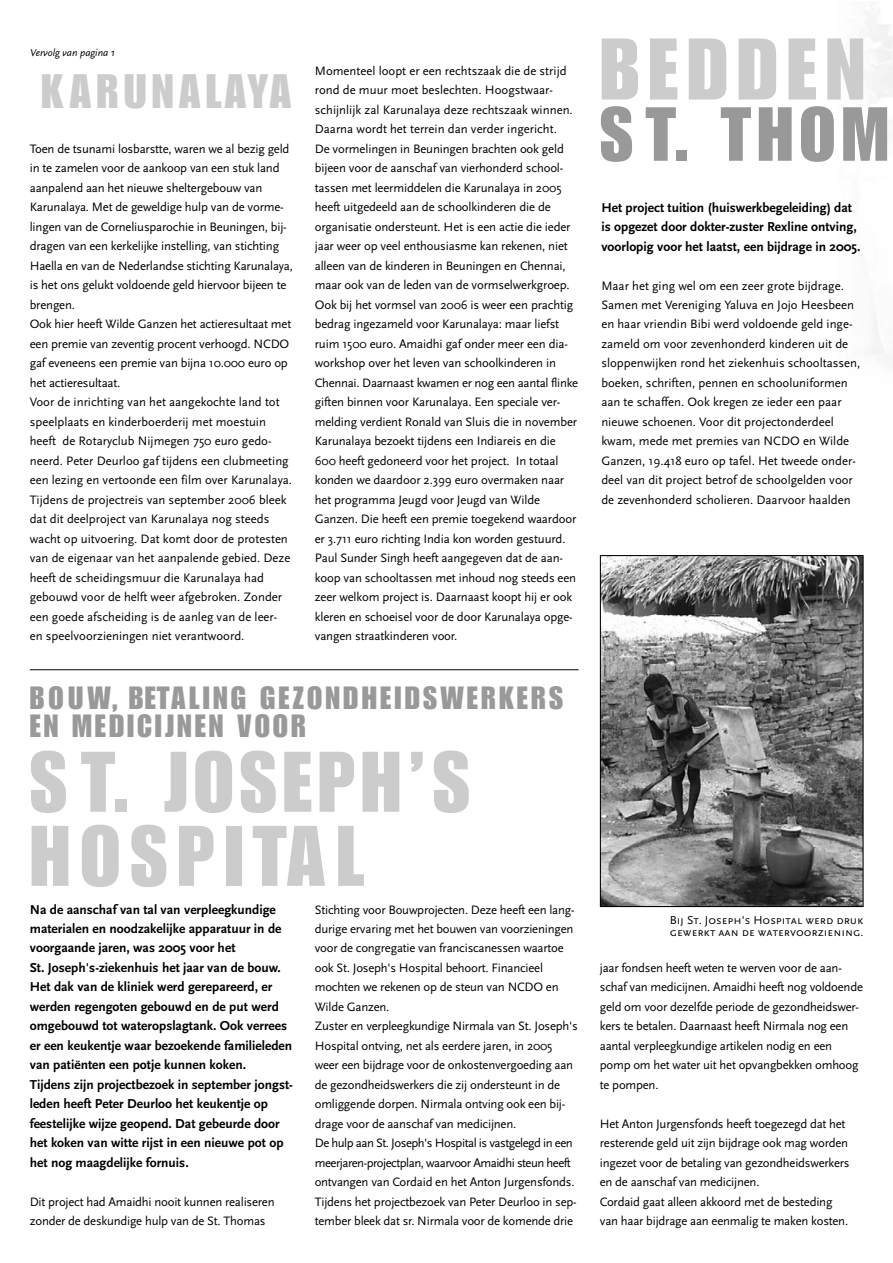
<style>
.page{position:relative;width:893px;height:1263px;background:#fff}
.page>*{position:absolute;margin:0;border:0;box-sizing:border-box;transform-origin:0 0}
.t1{font:85.5px "Impact";letter-spacing:.1em;color:#ccc}
.t2{font:84px/74.1px "Impact";letter-spacing:.115em;color:#ccc}
.t3{font:75px "Impact";letter-spacing:.08em;color:#999}
.t4{font:47.4px "Impact";letter-spacing:.11em;color:#ccc}
.t5{font:31.5px/28.3px "Impact";letter-spacing:.1em;color:#999}
.t6{font:700 13.5px/19.5px "AD Scala Sans";color:#000}
.t7{font:12.75px/19.5px "AD Scala Sans Romein";letter-spacing:-.01em;color:#000}
.t8{font:12px/12px "AD Scala Sans Caps Romein";color:#000}
.t9{font:italic 10.5px "AD Scala Sans";color:#000}
</style>
<div class="page">
<hr style="left:30px;top:669px;width:548px;height:1px;background:#000">
<img style="left:602px;top:557px;width:259px;height:348px">
<div style="left:600px;top:555px;width:263px;height:352px;border:1px solid #000"></div>
<p class="t9" style="left:30px;top:48px;width:86px">Vervolg van pagina 1</p>
<h3 class="t4" style="left:41px;top:74px;width:251px">KARUNALAYA</h3>
<p class="t7" style="left:30px;top:140px;width:265px">Toen de tsunami losbarstte, waren we al bezig geld in te zamelen voor de aankoop van een stuk land aanpalend aan het nieuwe sheltergebouw van Karunalaya. Met de geweldige hulp van de vorme&shy;lingen van de Corneliusparochie in Beuningen, bij&shy;dragen van een kerkelijke instelling, van stichting Haella en van de Nederlandse stichting Karunalaya, is het ons gelukt voldoende geld hiervoor bijeen te brengen.<br>Ook hier heeft Wilde Ganzen het actieresultaat met een premie van zeventig procent verhoogd. NCDO gaf eveneens een premie van bijna 10.000 euro op het actieresultaat.<br>Voor de inrichting van het aangekochte land tot speelplaats en kinderboerderij met moestuin heeft de Rotaryclub Nijmegen 750 euro gedo&shy;neerd. Peter Deurloo gaf tijdens een clubmeeting een lezing en vertoonde een film over Karunalaya.<br>Tijdens de projectreis van september 2006 bleek dat dit deelproject van Karunalaya nog steeds wacht op uitvoering. Dat komt door de protesten van de eigenaar van het aanpalende gebied. Deze heeft de scheidingsmuur die Karunalaya had gebouwd voor de helft weer afgebroken. Zonder een goede afscheiding is de aanleg van de leer&shy;en speelvoorzieningen niet verantwoord.</p>
<p class="t7" style="left:315px;top:62px;width:265px">Momenteel loopt er een rechtszaak die de strijd rond de muur moet beslechten. Hoogstwaar&shy;schijnlijk zal Karunalaya deze rechtszaak winnen.<br>Daarna wordt het terrein dan verder ingericht.<br>De vormelingen in Beuningen brachten ook geld bijeen voor de aanschaf van vierhonderd school&shy;tassen met leermiddelen die Karunalaya in 2005 heeft uitgedeeld aan de schoolkinderen die de organisatie ondersteunt. Het is een actie die ieder jaar weer op veel enthousiasme kan rekenen, niet alleen van de kinderen in Beuningen en Chennai, maar ook van de leden van de vormselwerkgroep.<br>Ook bij het vormsel van 2006 is weer een prachtig bedrag ingezameld voor Karunalaya: maar liefst ruim 1500 euro. Amaidhi gaf onder meer een dia&shy;workshop over het leven van schoolkinderen in Chennai. Daarnaast kwamen er nog een aantal flinke giften binnen voor Karunalaya. Een speciale ver&shy;melding verdient Ronald van Sluis die in november Karunalaya bezoekt tijdens een Indiareis en die 600 heeft gedoneerd voor het project. In totaal konden we daardoor 2.399 euro overmaken naar het programma Jeugd voor Jeugd van Wilde Ganzen. Die heeft een premie toegekend waardoor er 3.711 euro richting India kon worden gestuurd.<br>Paul Sunder Singh heeft aangegeven dat de aan&shy;koop van schooltassen met inhoud nog steeds een zeer welkom project is. Daarnaast koopt hij er ook kleren en schoeisel voor de door Karunalaya opge&shy;vangen straatkinderen voor.</p>
<h3 class="t5" style="left:30px;top:685px;width:534px">BOUW, BETALING GEZONDHEIDSWERKERS<br>EN MEDICIJNEN VOOR</h3>
<h2 class="t2" style="left:30px;top:748px;width:441px">ST. JOSEPH’S<br>HOSPITAL</h2>
<p class="t6" style="left:30px;top:900px;width:265px">Na de aanschaf van tal van verpleegkundige materialen en noodzakelijke apparatuur in de voorgaande jaren, was 2005 voor het<br>St. Joseph's-ziekenhuis het jaar van de bouw.<br>Het dak van de kliniek werd gerepareerd, er werden regengoten gebouwd en de put werd omgebouwd tot wateropslagtank. Ook verrees er een keukentje waar bezoekende familieleden van patiënten een potje kunnen koken.<br>Tijdens zijn projectbezoek in september jongst&shy;leden heeft Peter Deurloo het keukentje op feestelijke wijze geopend. Dat gebeurde door het koken van witte rijst in een nieuwe pot op het nog maagdelijke fornuis.</p>
<p class="t7" style="left:30px;top:1193px;width:246px">Dit project had Amaidhi nooit kunnen realiseren zonder de deskundige hulp van de St. Thomas</p>
<p class="t7" style="left:315px;top:901px;width:264px">Stichting voor Bouwprojecten. Deze heeft een lang&shy;durige ervaring met het bouwen van voorzieningen voor de congregatie van franciscanessen waartoe ook St. Joseph's Hospital behoort. Financieel mochten we rekenen op de steun van NCDO en Wilde Ganzen.<br>Zuster en verpleegkundige Nirmala van St. Joseph's Hospital ontving, net als eerdere jaren, in 2005 weer een bijdrage voor de onkostenvergoeding aan de gezondheidswerkers die zij ondersteunt in de omliggende dorpen. Nirmala ontving ook een bij&shy;drage voor de aanschaf van medicijnen.<br>De hulp aan St. Joseph's Hospital is vastgelegd in een meerjaren-projectplan, waarvoor Amaidhi steun heeft ontvangen van Cordaid en het Anton Jurgensfonds.<br>Tijdens het projectbezoek van Peter Deurloo in sep&shy;tember bleek dat sr. Nirmala voor de komende drie</p>
<h1 class="t1" style="left:600px;top:39px;width:267px">BEDDEN</h1>
<h3 class="t3" style="left:600px;top:107px;width:290px">ST. THOM</h3>
<p class="t6" style="left:601px;top:198px;width:261px">Het project tuition (huiswerkbegeleiding) dat is opgezet door dokter-zuster Rexline ontving, voorlopig voor het laatst, een bijdrage in 2005.</p>
<p class="t7" style="left:601px;top:277px;width:260px">Maar het ging wel om een zeer grote bijdrage.<br>Samen met Vereniging Yaluva en Jojo Heesbeen en haar vriendin Bibi werd voldoende geld inge&shy;zameld om voor zevenhonderd kinderen uit de sloppenwijken rond het ziekenhuis schooltassen, boeken, schriften, pennen en schooluniformen aan te schaffen. Ook kregen ze ieder een paar nieuwe schoenen. Voor dit projectonderdeel kwam, mede met premies van NCDO en Wilde Ganzen, 19.418 euro op tafel. Het tweede onder&shy;deel van dit project betrof de schoolgelden voor de zevenhonderd scholieren. Daarvoor haalden</p>
<p class="t8" style="left:669px;top:914px;width:195px">Bij St. Joseph's Hospital werd druk gewerkt aan de watervoorziening.</p>
<p class="t7" style="left:600px;top:959px;width:264px">jaar fondsen heeft weten te werven voor de aan&shy;schaf van medicijnen. Amaidhi heeft nog voldoende geld om voor dezelfde periode de gezondheidswer&shy;kers te betalen. Daarnaast heeft Nirmala nog een aantal verpleegkundige artikelen nodig en een pomp om het water uit het opvangbekken omhoog te pompen.</p>
<p class="t7" style="left:600px;top:1115px;width:251px">Het Anton Jurgensfonds heeft toegezegd dat het resterende geld uit zijn bijdrage ook mag worden ingezet voor de betaling van gezondheidswerkers en de aanschaf van medicijnen.<br>Cordaid gaat alleen akkoord met de besteding van haar bijdrage aan eenmalig te maken kosten.</p>
</div>
